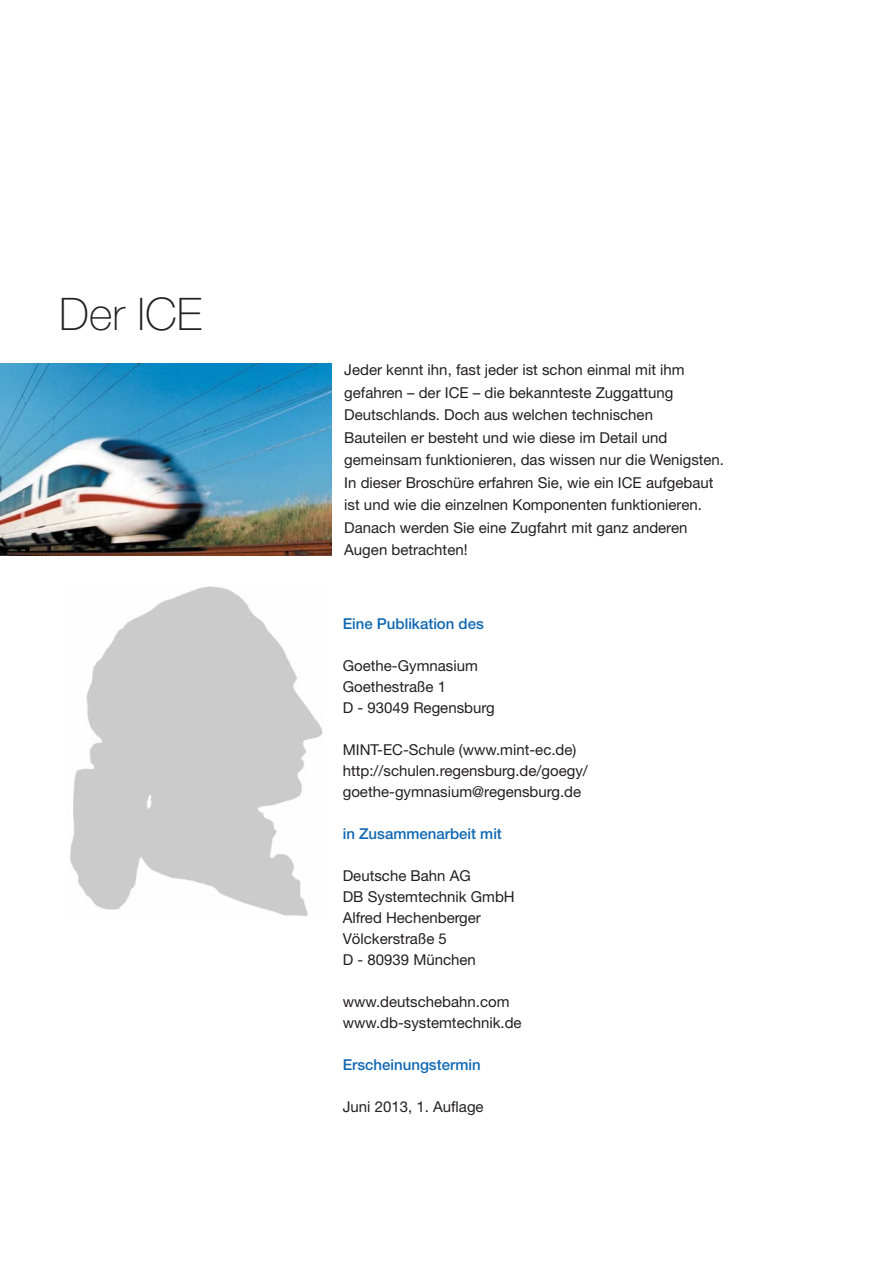
<style>
.page{position:relative;width:893px;height:1263px;background:#fff}
.page>*{position:absolute;margin:0;border:0;box-sizing:border-box;transform-origin:0 0}
.t1{font:100 45px "Helvetica Neue CE";color:#231f20}
.t2{font:15px/21px "Helvetica Neue";color:#231f20}
.t3{font:500 15px "Helvetica Neue";color:#0f68b3}
</style>
<div class="page">
<img style="left:70px;top:586px;width:253px;height:331px">
<img style="left:0;top:364px;width:331px;height:191px">
<h1 class="t1" style="left:59px;top:298px;width:144px">Der ICE</h1>
<p class="t2" style="left:344px;top:360px;width:381px;line-height:22.5px">Jeder kennt ihn, fast jeder ist schon einmal mit ihm gefahren – der ICE – die bekannteste Zuggattung Deutschlands. Doch aus welchen technischen<br>Bauteilen er besteht und wie diese im Detail und gemeinsam funktionieren, das wissen nur die Wenigsten.<br>In dieser Broschüre erfahren Sie, wie ein ICE aufgebaut ist und wie die einzelnen Komponenten funktionieren.<br>Danach werden Sie eine Zugfahrt mit ganz anderen Augen betrachten!</p>
<p class="t3" style="left:343px;top:618px;width:143px">Eine Publikation des</p>
<p class="t2" style="left:343px;top:657px;width:153px">Goethe-Gymnasium<br>Goethestraße 1<br>D - 93049 Regensburg</p>
<p class="t2" style="left:343px;top:741px;width:247px">MINT-EC-Schule (www.mint-ec.de) http://schulen.regensburg.de/goegy/ goethe-gymnasium@regensburg.de</p>
<p class="t3" style="left:343px;top:828px;width:161px">in Zusammenarbeit mit</p>
<p class="t2" style="left:343px;top:867px;width:174px">Deutsche Bahn AG<br>DB Systemtechnik GmbH<br>Alfred Hechenberger<br>Völckerstraße 5<br>D - 80939 München</p>
<p class="t2" style="left:343px;top:993px;width:180px">www.deutschebahn.com www.db-systemtechnik.de</p>
<p class="t3" style="left:343px;top:1059px;width:139px">Erscheinungstermin</p>
<p class="t2" style="left:343px;top:1098px;width:142px">Juni 2013, 1. Auflage</p>
</div>
